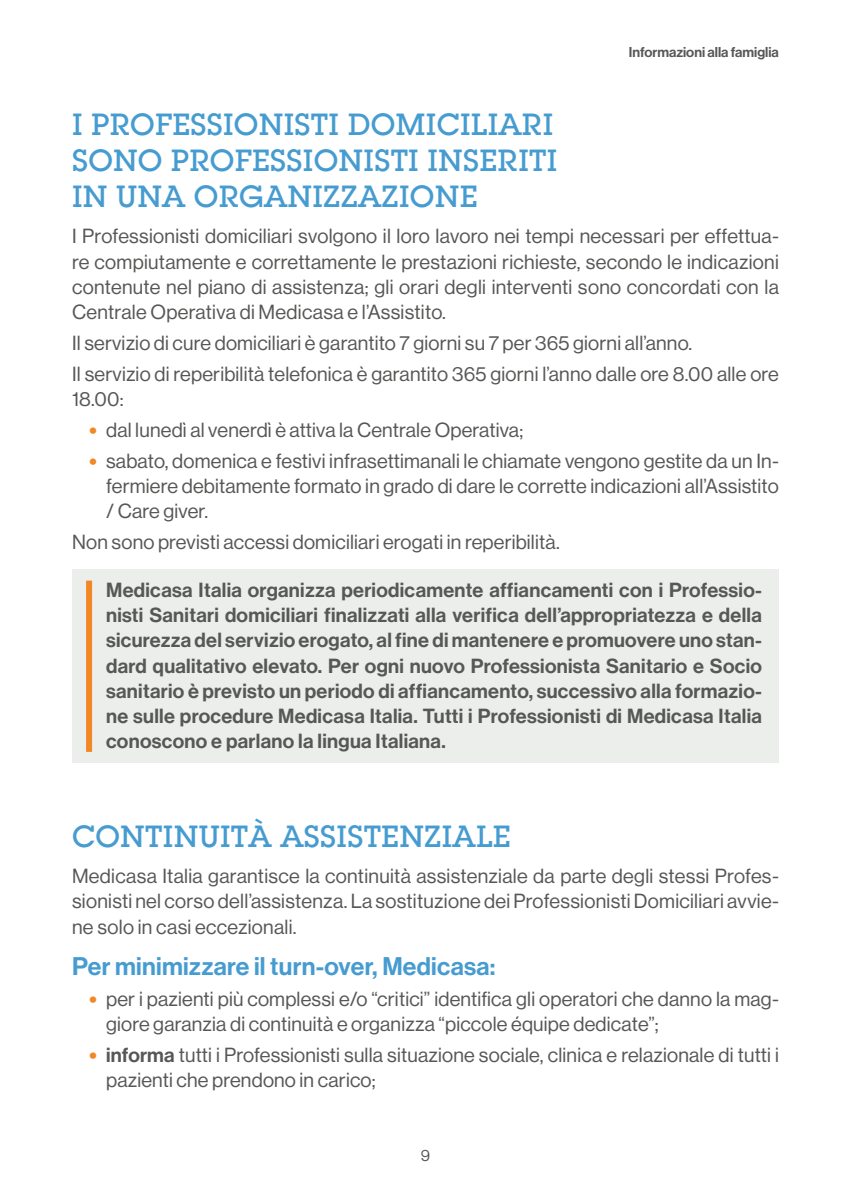
<style>
.page{position:relative;width:851px;height:1191px;background:#fff}
.page>*{position:absolute;margin:0;border:0;box-sizing:border-box;transform-origin:0 0}
.HD2{font:500 30px/36px "Lubalin Graph Std";letter-spacing:.01em;color:#469cd0}
.HD3{font:25px "Neue Haas Display Mediu";letter-spacing:.01em;color:#469cd0}
.Testo_Prima_riga{font:20px/25.2px "N Haas Grotesk DS Pro 55 Rg";letter-spacing:.01em;color:#575756;text-align:justify}
.BOX_evidenziato{font:20px/25.2px "Neue Haas Display Mediu";letter-spacing:.015em;color:#575756;text-align:justify}
.Testo_Base_spazio_prima{font:20px/25.2px "N Haas Grotesk DS Pro 55 Rg";letter-spacing:.01em;color:#575756}
.t1{font:16px "N Haas Grotesk DS Pro 55 Rg";color:#575756}
.t2{font:14px "Neue Haas Display Mediu";color:#575756}
.s1{font-family:"Neue Haas Display";font-weight:900;color:#f18825}
.s2{font-family:"Neue Haas Display Mediu"}
</style>
<div class="page">
<div style="left:72px;top:569px;width:706px;height:194px;background:#ebeeeb"></div>
<div style="left:86px;top:580px;width:6px;height:172px;background:#f18825"></div>
<p class="t2" style="left:628px;top:44px;width:152px">Informazioni alla famiglia</p>
<p class="HD2" style="left:72px;top:106px;width:486px">I PROFESSIONISTI DOMICILIARI<br>SONO PROFESSIONISTI INSERITI<br>IN UNA ORGANIZZAZIONE</p>
<p class="Testo_Prima_riga" style="left:72px;top:224px;width:708px">I Professionisti domiciliari svolgono il loro lavoro nei tempi necessari per effettua&shy;re compiutamente e correttamente le prestazioni richieste, secondo le indicazioni contenute nel piano di assistenza; gli orari degli interventi sono concordati con la Centrale Operativa di Medicasa e l’Assistito.</p>
<p class="Testo_Base_spazio_prima" style="left:72px;top:330px;width:621px">Il servizio di cure domiciliari è garantito 7 giorni su 7 per 365 giorni all’anno.</p>
<p class="Testo_Base_spazio_prima" style="left:72px;top:361px;width:708px">Il servizio di reperibilità telefonica è garantito 365 giorni l’anno dalle ore 8.00 alle ore<br>18.00:</p>
<p class="Testo_Prima_riga" style="left:89px;top:417px;width:436px"><span class="s1">•</span> dal lunedì al venerdì è attiva la Centrale Operativa;</p>
<p class="Testo_Prima_riga" style="left:106px;top:448px;width:674px;text-indent:-17px"><span class="s1">•</span> sabato, domenica e festivi infrasettimanali le chiamate vengono gestite da un In&shy;fermiere debitamente formato in grado di dare le corrette indicazioni all’Assistito / Care giver.</p>
<p class="Testo_Base_spazio_prima" style="left:72px;top:529px;width:489px">Non sono previsti accessi domiciliari erogati in reperibilità.</p>
<p class="BOX_evidenziato" style="left:106px;top:577px;width:657px">Medicasa Italia organizza periodicamente affiancamenti con i Professio&shy;nisti Sanitari domiciliari finalizzati alla verifica dell’appropriatezza e della sicurezza del servizio erogato, al fine di mantenere e promuovere uno stan&shy;dard qualitativo elevato. Per ogni nuovo Professionista Sanitario e Socio sanitario è previsto un periodo di affiancamento, successivo alla formazio&shy;ne sulle procedure Medicasa Italia. Tutti i Professionisti di Medicasa Italia conoscono e parlano la lingua Italiana.</p>
<p class="HD2" style="left:72px;top:818px;width:440px">CONTINUITÀ ASSISTENZIALE</p>
<p class="Testo_Prima_riga" style="left:72px;top:863px;width:708px">Medicasa Italia garantisce la continuità assistenziale da parte degli stessi Profes&shy;sionisti nel corso dell’assistenza. La sostituzione dei Professionisti Domiciliari avvie&shy;ne solo in casi eccezionali.</p>
<p class="HD3" style="left:72px;top:951px;width:425px">Per minimizzare il turn-over, Medicasa:</p>
<p class="Testo_Prima_riga" style="left:106px;top:986px;width:674px;text-indent:-17px"><span class="s1">•</span> per i pazienti più complessi e/o “critici” identifica gli operatori che danno la mag&shy;giore garanzia di continuità e organizza “piccole équipe dedicate”;</p>
<p class="Testo_Prima_riga" style="left:106px;top:1042px;width:674px;text-indent:-17px"><span class="s1">•</span> <span class="s2">informa</span> tutti i Professionisti sulla situazione sociale, clinica e relazionale di tutti i pazienti che prendono in carico;</p>
<p class="t1" style="left:421px;top:1146px;width:11px">9</p>
</div>
